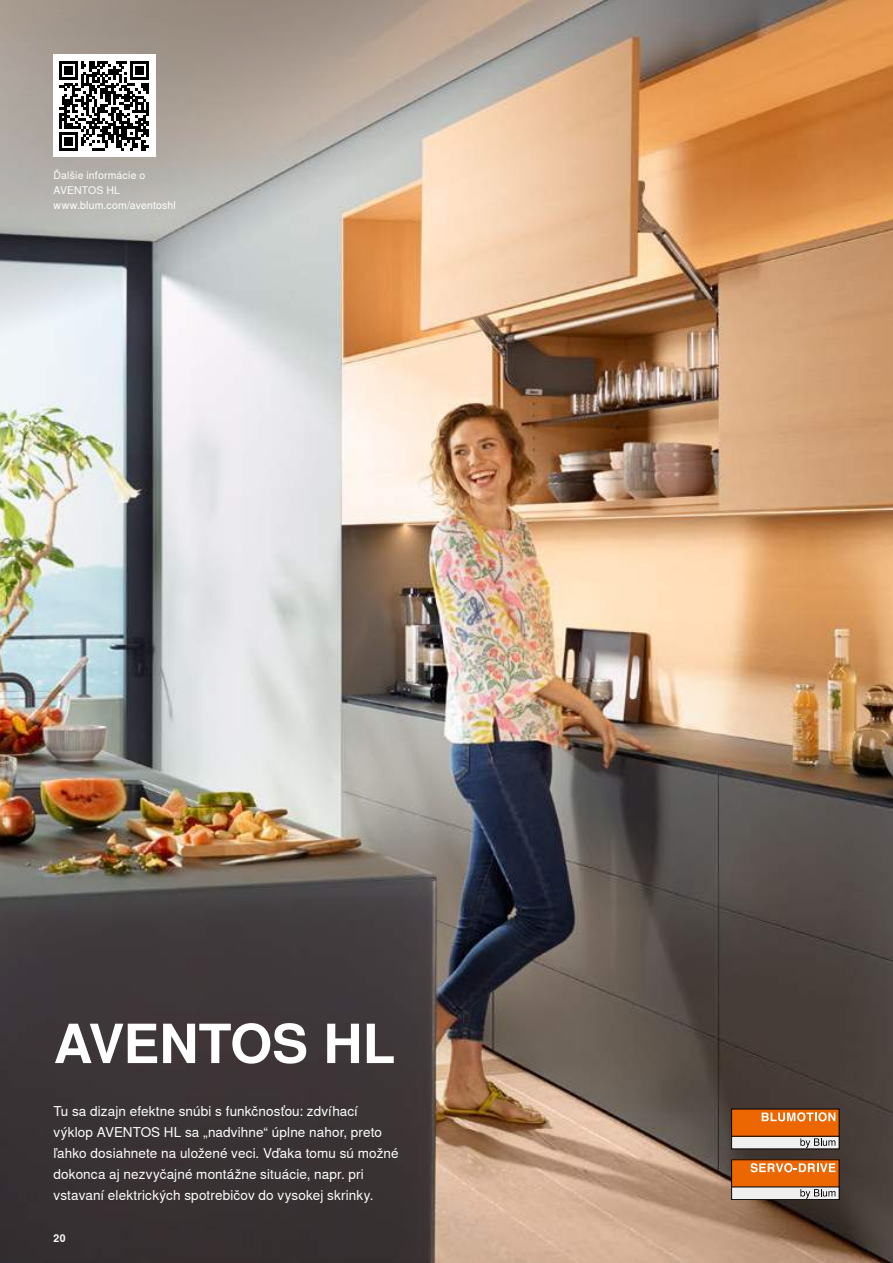
<style>
.page{position:relative;width:893px;height:1263px;background:#fff}
.page>*{position:absolute;margin:0;border:0;box-sizing:border-box;transform-origin:0 0}
.t1{font:700 54px "Nimbus Sans Global";letter-spacing:-.015em;color:#fff}
.t2{font:13.5px/21px "Nimbus Sans Global";letter-spacing:.01em;color:#fff}
.t3{font:10.5px/15px "Nimbus Sans Global";letter-spacing:.015em;color:#fff}
.t4{font:700 10.5px "Nimbus Sans Global";color:#fff}
</style>
<div class="page">
<img style="left:0;top:0;width:893px;height:1263px">
<img style="left:0;top:0;width:693px;height:426px">
<div style="left:54px;top:54px;width:102px;height:102px;background:#fff"></div>
<svg style="left:59px;top:61px;width:90px;height:90px"></svg>
<div style="left:732px;top:1136px;width:107px;height:13px;background:#f0f0f0"></div>
<div style="left:732px;top:1109px;width:107px;height:27px;background:#ec6602"></div>
<hr style="left:732px;top:1136px;width:107px;height:1px;background:#000">
<svg style="left:762px;top:1112px;width:73px;height:9px"></svg>
<svg style="left:800px;top:1138px;width:35px;height:10px"></svg>
<div style="left:732px;top:1187px;width:107px;height:12px;background:#f0f0f0"></div>
<div style="left:732px;top:1160px;width:107px;height:27px;background:#ec6602"></div>
<hr style="left:732px;top:1187px;width:107px;height:1px;background:#000">
<div style="left:731px;top:1159px;width:108px;height:41px;border:1px solid #000"></div>
<svg style="left:800px;top:1189px;width:35px;height:9px"></svg>
<svg style="left:750px;top:1163px;width:85px;height:9px"></svg>
<p class="t3" style="left:54px;top:168px;width:124px">Ďalšie informácie o<br>AVENTOS HL www.blum.com/aventoshl</p>
<h1 class="t1" style="left:54px;top:1013px;width:342px">AVENTOS HL</h1>
<p class="t2" style="left:54px;top:1100px;width:346px">Tu sa dizajn efektne snúbi s funkčnosťou: zdvíhací výklop AVENTOS HL sa „nadvihne“ úplne nahor, preto ľahko dosiahnete na uložené veci. Vďaka tomu sú možné dokonca aj nezvyčajné montážne situácie, napr. pri vstavaní elektrických spotrebičov do vysokej skrinky.</p>
<p class="t4" style="left:54px;top:1232px;width:14px">20</p>
</div>
